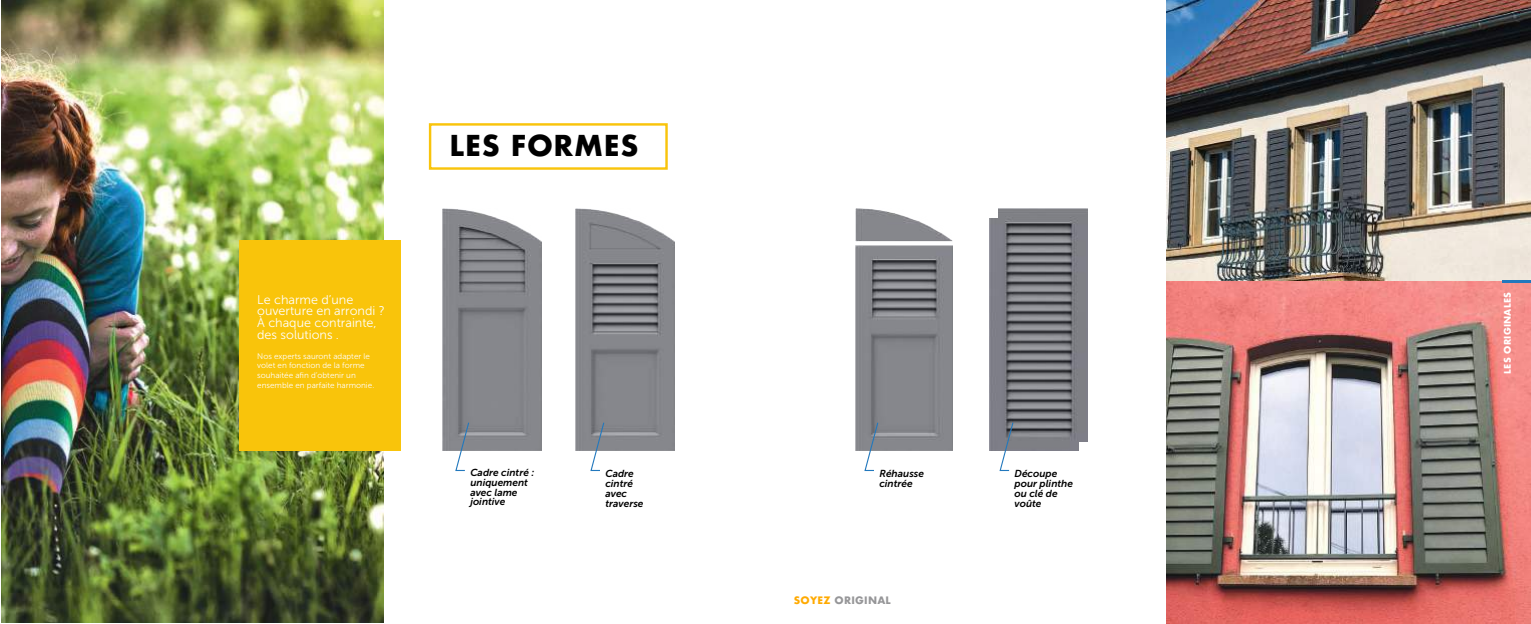
<style>
.page{position:relative;width:1531px;height:624px;background:#fff}
.page>*{position:absolute;margin:0;border:0;box-sizing:border-box;transform-origin:0 0}
.t1{font:700 28px "Futura";letter-spacing:.025em;color:#000}
.t2{font:12.6px/11.7px "Museo Sans 300";color:#fff}
.t3{font:italic 10.1px/10px "Museo Sans 700";color:#000}
.t4{font:700 10px "Futura";letter-spacing:.025em;color:#969698}
.t5{font:700 8.9px "Futura";letter-spacing:.025em;color:#fff}
.t6{font:8.1px/9.9px "Museo Sans 300";color:#fff}
.s1{color:#fa0}
</style>
<div class="page">
<img style="left:576px;top:209px;width:99px;height:242px">
<img style="left:855px;top:209px;width:98px;height:242px">
<img style="left:443px;top:209px;width:99px;height:242px">
<img style="left:989px;top:209px;width:99px;height:242px">
<div style="left:1079px;top:442px;width:29px;height:29px;background:#fff"></div>
<div style="left:969px;top:188px;width:29px;height:29px;background:#fff"></div>
<img style="left:1px;top:0;width:383px;height:623px">
<div style="left:239px;top:240px;width:161px;height:211px;background:#f9c40b"></div>
<img style="left:1167px;top:0;width:364px;height:281px">
<img style="left:1167px;top:281px;width:364px;height:343px">
<svg style="left:454px;top:421px;width:16px;height:50px"></svg>
<svg style="left:863px;top:421px;width:16px;height:50px"></svg>
<svg style="left:590px;top:421px;width:15px;height:50px"></svg>
<svg style="left:999px;top:421px;width:15px;height:50px"></svg>
<hr style="left:1503px;top:280px;width:28px;height:3px;background:#2278bd">
<div style="left:429px;top:123px;width:239px;height:47px;border:2px solid #f9c40b"></div>
<p class="t2" style="left:257px;top:293px;width:129px">Le charme d’une ouverture en arrondi ?<br>À chaque contrainte, des solutions .</p>
<p class="t6" style="left:257px;top:351px;width:119px">Nos experts sauront adapter le volet en fonction de la forme souhaitée afin d’obtenir un ensemble en parfaite harmonie.</p>
<h1 class="t1" style="left:450px;top:126px;width:190px">LES FORMES</h1>
<p class="t3" style="left:470px;top:467px;width:66px">Cadre cintré : uniquement avec lame jointive</p>
<p class="t3" style="left:879px;top:468px;width:46px">Réhausse cintrée</p>
<p class="t3" style="left:605px;top:468px;width:40px">Cadre cintré avec traverse</p>
<p class="t3" style="left:1014px;top:468px;width:60px">Découpe pour plinthe ou clé de voûte</p>
<p class="t4" style="left:794px;top:593px;width:99px"><span class="s1">SOYEZ</span> ORIGINAL</p>
<p class="t5" style="left:1501px;top:373px;width:83px;rotate:-90deg">LES ORIGINALES</p>
</div>
